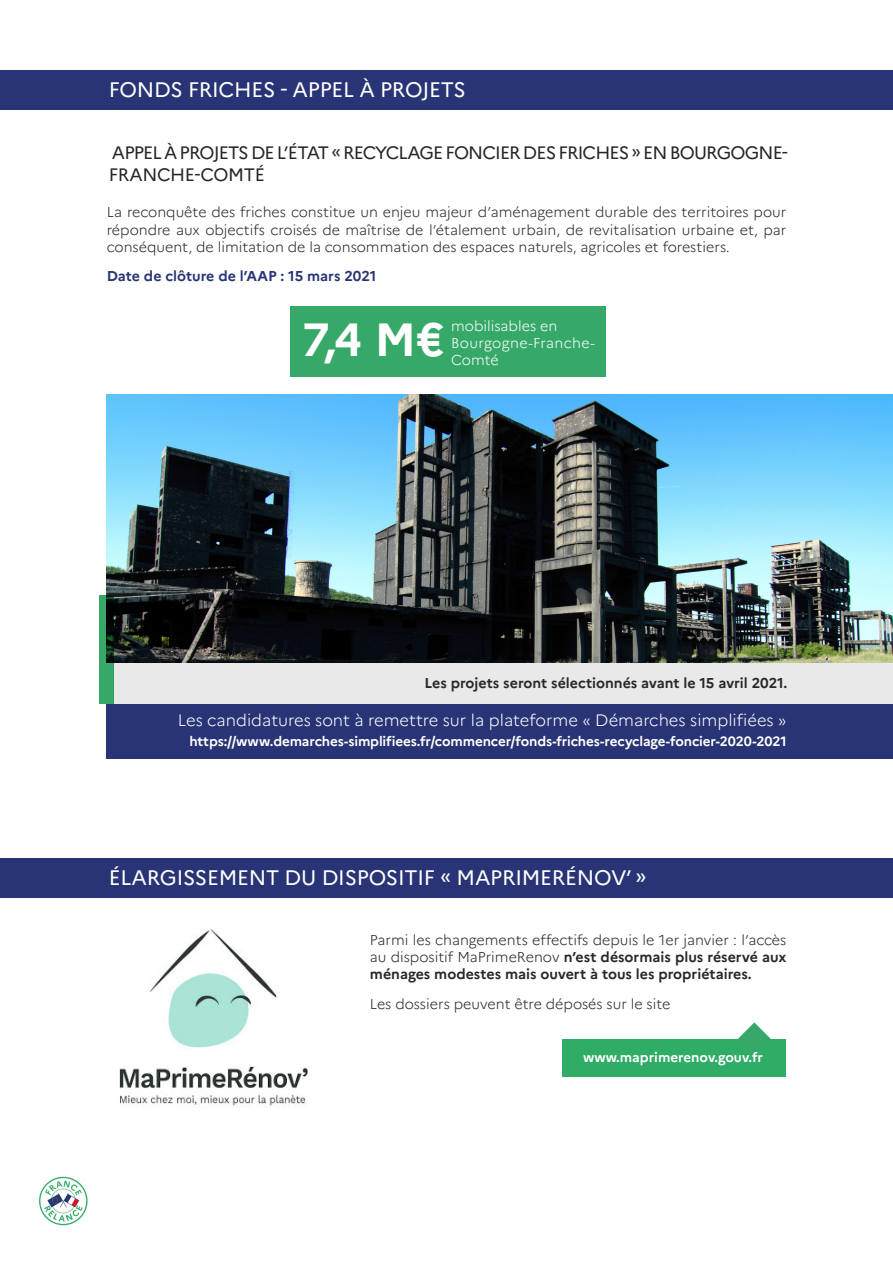
<style>
.page{position:relative;width:893px;height:1263px;background:#fff}
.page>*{position:absolute;margin:0;border:0;box-sizing:border-box;transform-origin:0 0}
.t1{font:700 46.5px "Marianne";color:#fff}
.t2{font:21px "Marianne";letter-spacing:-.01em;color:#fff}
.t3{font:18px/21.6px "Marianne";letter-spacing:-.05em;color:#282827}
.t4{font:300 16.5px "Marianne";color:#fff}
.t5{font:300 14.25px/17.1px "Marianne";color:#282827;text-align:justify}
.t6{font:700 14.25px "Marianne";color:#282827}
.t7{font:300 14.25px/17.1px "Marianne";color:#fff}
.t8{font:700 14.25px "Marianne";color:#283475}
.t9{font:700 13.5px "Marianne";letter-spacing:-.01em;color:#fff}
.s1{font-weight:700}
</style>
<div class="page">
<img style="left:32px;top:1169px;width:62px;height:62px;border-radius:31px">
<div style="left:1px;top:70px;width:892px;height:40px;background:#283475"></div>
<div style="left:1px;top:858px;width:892px;height:40px;background:#283475"></div>
<div style="left:114px;top:662px;width:779px;height:49px;background:#e9e9e9"></div>
<div style="left:106px;top:704px;width:787px;height:54px;background:#283475"></div>
<div style="left:291px;top:307px;width:315px;height:70px;background:#36a968"></div>
<img style="left:106px;top:394px;width:787px;height:268px">
<img style="left:119px;top:929px;width:189px;height:177px">
<div style="left:563px;top:1039px;width:223px;height:38px;background:#2fac66"></div>
<svg style="left:738px;top:1022px;width:33px;height:17px"></svg>
<svg style="left:99px;top:596px;width:15px;height:108px;background:#267849"></svg>
<h2 class="t2" style="left:109px;top:76px;width:358px">FONDS FRICHES - APPEL À PROJETS</h2>
<p class="t3" style="left:109px;top:142px;width:680px">APPEL À PROJETS DE L’ÉTAT « RECYCLAGE FONCIER DES FRICHES » EN BOURGOGNE-<br>FRANCHE-COMTÉ</p>
<p class="t5" style="left:107px;top:204px;width:681px">La reconquête des friches constitue un enjeu majeur d’aménagement durable des territoires pour répondre aux objectifs croisés de maîtrise de l’étalement urbain, de revitalisation urbaine et, par conséquent, de limitation de la consommation des espaces naturels, agricoles et forestiers.</p>
<p class="t8" style="left:107px;top:268px;width:271px">Date de clôture de l’AAP : 15 mars 2021</p>
<h1 class="t1" style="left:302px;top:311px;width:144px">7,4 M€</h1>
<p class="t7" style="left:451px;top:317px;width:145px">mobilisables en<br>Bourgogne-Franche-<br>Comté</p>
<p class="t6" style="left:424px;top:675px;width:364px">Les projets seront sélectionnés avant le 15 avril 2021.</p>
<p class="t4" style="left:178px;top:710px;width:610px">Les candidatures sont à remettre sur la plateforme « Démarches simplifiées »</p>
<p class="t9" style="left:189px;top:733px;width:599px">https://www.demarches-simplifiees.fr/commencer/fonds-friches-recyclage-foncier-2020-2021</p>
<h2 class="t2" style="left:109px;top:864px;width:539px">ÉLARGISSEMENT DU DISPOSITIF « MAPRIMERÉNOV’ »</h2>
<p class="t5" style="left:370px;top:931px;width:418px">Parmi les changements effectifs depuis le 1er janvier : l’accès au dispositif MaPrimeRenov <span class="s1">n’est désormais plus réservé aux ménages modestes mais ouvert à tous les propriétaires.</span></p>
<p class="t5" style="left:370px;top:995px;width:302px">Les dossiers peuvent être déposés sur le site</p>
<p class="t9" style="left:583px;top:1049px;width:181px">www.maprimerenov.gouv.fr</p>
</div>
